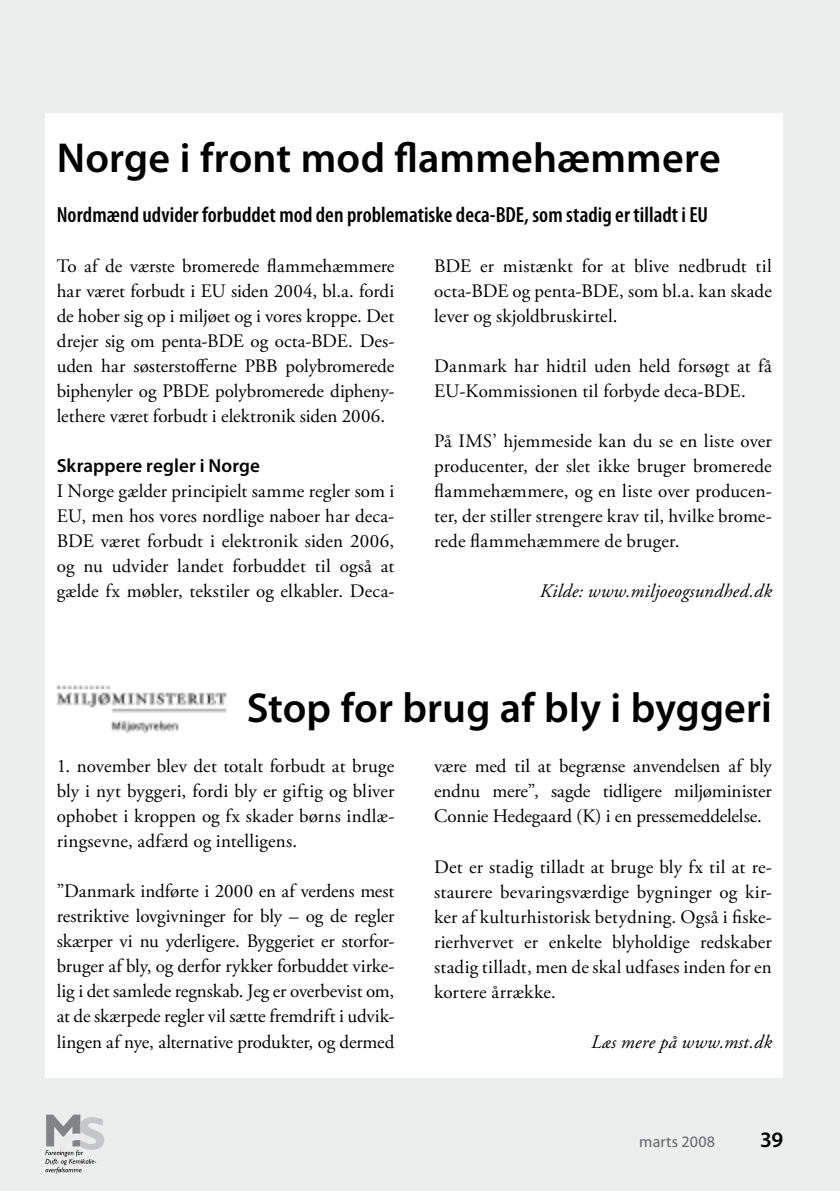
<style>
.page{position:relative;width:840px;height:1191px;background:#fff}
.page>*{position:absolute;margin:0;border:0;box-sizing:border-box;transform-origin:0 0}
.t1{font:600 42px "Myriad Pro";color:#000}
.t2{font:600 condensed 22px "Myriad Pro";letter-spacing:.005em;color:#000}
.t3{font:600 22px "Myriad Pro";color:#000}
.t4{font:19px/25px "Adobe Garamond Pro";letter-spacing:.005em;color:#000;text-align:justify}
.t5{font:italic 19px "Adobe Garamond Pro";letter-spacing:.015em;color:#000}
.t6{font:600 19px "Myriad Pro";letter-spacing:.005em;color:#000}
.t7{font:16px "Myriad Pro";letter-spacing:.015em;color:#646567}
</style>
<div class="page">
<div style="left:0;top:0;width:839px;height:1191px;background:#eceded"></div>
<svg style="left:45px;top:1114px;width:59px;height:59px"></svg>
<div style="left:45px;top:113px;width:737px;height:964px;background:#fff"></div>
<img style="left:57px;top:685px;width:170px;height:47px">
<h1 class="t1" style="left:57px;top:131px;width:665px">Norge i front mod flammehæmmere</h1>
<p class="t2" style="left:57px;top:201px;width:652px">Nordmænd udvider forbuddet mod den problematiske deca-BDE, som stadig er tilladt i EU</p>
<p class="t4" style="left:57px;top:254px;width:339px">To af de værste bromerede flammehæmmere har været forbudt i EU siden 2004, bl.a. fordi de hober sig op i miljøet og i vores kroppe. Det drejer sig om penta-BDE og octa-BDE. Des&shy;uden har søsterstofferne PBB polybromerede biphenyler og PBDE polybromerede dipheny&shy;lethere været forbudt i elektronik siden 2006.</p>
<p class="t6" style="left:57px;top:454px;width:205px">Skrappere regler i Norge</p>
<p class="t4" style="left:57px;top:479px;width:339px">I Norge gælder principielt samme regler som i EU, men hos vores nordlige naboer har deca-BDE været forbudt i elektronik siden 2006, og nu udvider landet forbuddet til også at gælde fx møbler, tekstiler og elkabler. Deca-</p>
<p class="t4" style="left:434px;top:254px;width:339px">BDE er mistænkt for at blive nedbrudt til octa-BDE og penta-BDE, som bl.a. kan skade lever og skjoldbruskirtel.</p>
<p class="t4" style="left:434px;top:354px;width:339px">Danmark har hidtil uden held forsøgt at få<br>EU-Kommissionen til forbyde deca-BDE.</p>
<p class="t4" style="left:434px;top:429px;width:339px">På IMS’ hjemmeside kan du se en liste over producenter, der slet ikke bruger bromerede flammehæmmere, og en liste over producen&shy;ter, der stiller strengere krav til, hvilke brome&shy;rede flammehæmmere de bruger.</p>
<p class="t5" style="left:539px;top:580px;width:233px">Kilde: www.miljoeogsundhed.dk</p>
<h1 class="t1" style="left:247px;top:681px;width:526px">Stop for brug af bly i byggeri</h1>
<p class="t4" style="left:57px;top:754px;width:339px">1. november blev det totalt forbudt at bruge bly i nyt byggeri, fordi bly er giftig og bliver ophobet i kroppen og fx skader børns indlæ&shy;ringsevne, adfærd og intelligens.</p>
<p class="t4" style="left:57px;top:879px;width:339px">”Danmark indførte i 2000 en af verdens mest restriktive lovgivninger for bly – og de regler skærper vi nu yderligere. Byggeriet er storfor&shy;bruger af bly, og derfor rykker forbuddet virke&shy;lig i det samlede regnskab. Jeg er overbevist om, at de skærpede regler vil sætte fremdrift i udvik&shy;lingen af nye, alternative produkter, og dermed</p>
<p class="t4" style="left:434px;top:754px;width:339px">være med til at begrænse anvendelsen af bly endnu mere”, sagde tidligere miljøminister Connie Hedegaard (K) i en pressemeddelelse.</p>
<p class="t4" style="left:434px;top:854px;width:339px">Det er stadig tilladt at bruge bly fx til at re&shy;staurere bevaringsværdige bygninger og kir&shy;ker af kulturhistorisk betydning. Også i fiske&shy;rierhvervet er enkelte blyholdige redskaber stadig tilladt, men de skal udfases inden for en kortere årrække.</p>
<p class="t5" style="left:590px;top:1030px;width:182px">Læs mere på www.mst.dk</p>
<p class="t7" style="left:639px;top:1132px;width:77px">marts 2008</p>
<p class="t3" style="left:759px;top:1126px;width:25px">39</p>
</div>
